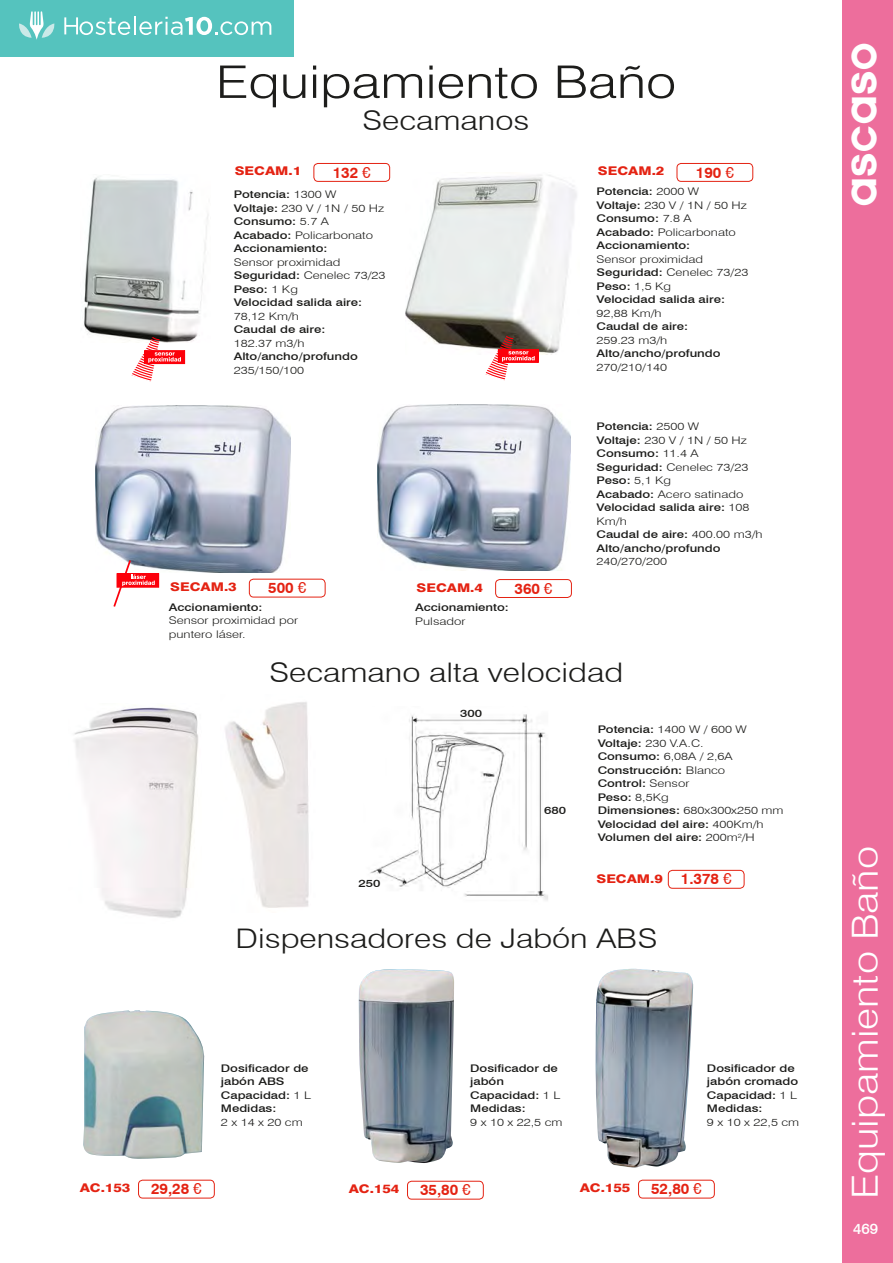
<style>
.page{position:relative;width:893px;height:1263px;background:#fff}
.page>*{position:absolute;margin:0;border:0;box-sizing:border-box;transform-origin:0 0}
.t1{font:300 45px "Swiss 721 BT";color:#1d1d1b;scale:1.2 1}
.t2{font:300 36px "Swiss 721 BT";color:#fff;scale:1.15 1}
.t3{font:36px "ASCAS Ologotype";letter-spacing:-.03em;color:#fff}
.t4{font:300 27px "Swiss 721 BT";color:#1d1d1b;scale:1.2 1}
.t5{font:700 15px "Swiss 721 BT";color:#e42313}
.t6{font:500 15px "Swiss 721 BT";color:#fff}
.t7{font:800 12px "Swiss 721 BT";color:#e42313;scale:1.2 1}
.t8{font:500 10.5px/13.5px "Swiss 721 BT";color:#1d1d1b;scale:1.25 1}
.t9{font:300 10.5px/13.5px "Swiss 721 BT";color:#1d1d1b;scale:1.25 1}
.s1{font-weight:400}
.s2{font-weight:300}
</style>
<div class="page">
<div style="left:842px;top:0;width:51px;height:1263px;background:#ed6e9c"></div>
<div style="left:313px;top:163px;width:77px;height:19px;border:1px solid #e42313;border-radius:4px"></div>
<div style="left:677px;top:163px;width:76px;height:19px;border:1px solid #e42313;border-radius:4px"></div>
<div style="left:249px;top:579px;width:76px;height:18px;border:1px solid #e42313;border-radius:4px"></div>
<div style="left:495px;top:579px;width:77px;height:19px;border:1px solid #e42313;border-radius:4px"></div>
<img style="left:84px;top:177px;width:125px;height:165px">
<img style="left:405px;top:175px;width:172px;height:180px">
<img style="left:95px;top:405px;width:195px;height:168px">
<img style="left:377px;top:404px;width:193px;height:166px">
<div style="left:145px;top:351px;width:40px;height:13px;background:#fc000a"></div>
<div style="left:144px;top:350px;width:41px;height:14px;border:1px solid #fc000a"></div>
<svg style="left:131px;top:335px;width:50px;height:47px"></svg>
<div style="left:498px;top:349px;width:40px;height:13px;background:#fc000a"></div>
<svg style="left:485px;top:334px;width:50px;height:46px"></svg>
<div style="left:117px;top:574px;width:42px;height:13px;background:#fc000a"></div>
<svg style="left:112px;top:558px;width:43px;height:49px"></svg>
<div style="left:668px;top:870px;width:76px;height:19px;border:1px solid #e42313;border-radius:4px"></div>
<div style="left:138px;top:1180px;width:77px;height:18px;border:1px solid #e42313;border-radius:4px"></div>
<img style="left:83px;top:1010px;width:122px;height:149px">
<div style="left:407px;top:1181px;width:77px;height:19px;border:1px solid #e42313;border-radius:4px"></div>
<img style="left:359px;top:969px;width:95px;height:194px">
<div style="left:638px;top:1180px;width:77px;height:18px;border:1px solid #e42313;border-radius:4px"></div>
<img style="left:596px;top:969px;width:97px;height:199px">
<img style="left:74px;top:705px;width:124px;height:213px">
<img style="left:225px;top:702px;width:84px;height:206px">
<img style="left:370px;top:714px;width:178px;height:186px">
<div style="left:0;top:0;width:293px;height:57px;background:#55c3be"></div>
<svg style="left:64px;top:16px;width:207px;height:19px"></svg>
<svg style="left:19px;top:11px;width:36px;height:29px"></svg>
<h1 class="t1" style="left:216px;top:55px;width:385px">Equipamiento Baño</h1>
<h3 class="t4" style="left:363px;top:104px;width:140px">Secamanos</h3>
<h3 class="t5" style="left:333px;top:163px;width:40px">132 <span class="s1">€</span></h3>
<h3 class="t5" style="left:696px;top:163px;width:40px">190 <span class="s1">€</span></h3>
<p class="t7" style="left:235px;top:164px;width:57px">SECAM.1</p>
<p class="t7" style="left:598px;top:164px;width:57px">SECAM.2</p>
<p class="t8" style="left:234px;top:188px;width:122px">Potencia: <span class="s2">1300 W<br></span>Voltaje: <span class="s2">230 V / 1N / 50 Hz<br></span>Consumo: <span class="s2">5.7 A<br></span>Acabado: <span class="s2">Policarbonato<br></span>Accionamiento:</p>
<p class="t8" style="left:234px;top:255px;width:123px"><span class="s2">Sensor proximidad<br></span>Seguridad: <span class="s2">Cenelec 73/23<br></span>Peso: <span class="s2">1 Kg<br></span>Velocidad salida aire:</p>
<p class="t9" style="left:234px;top:309px;width:54px">78,12 Km/h</p>
<p class="t8" style="left:234px;top:323px;width:75px">Caudal de aire:</p>
<p class="t9" style="left:234px;top:336px;width:58px">182.37 m3/h</p>
<p class="t8" style="left:234px;top:350px;width:101px">Alto/ancho/profundo</p>
<p class="t9" style="left:234px;top:363px;width:58px">235/150/100</p>
<h3 class="t5" style="left:268px;top:579px;width:40px">500 <span class="s1">€</span></h3>
<h3 class="t5" style="left:514px;top:579px;width:40px">360 <span class="s1">€</span></h3>
<p class="t7" style="left:170px;top:580px;width:57px">SECAM.3</p>
<p class="t7" style="left:417px;top:580px;width:57px">SECAM.4</p>
<p class="t8" style="left:169px;top:600px;width:76px">Accionamiento:</p>
<p class="t9" style="left:169px;top:614px;width:105px">Sensor proximidad por puntero láser.</p>
<p class="t8" style="left:415px;top:601px;width:76px">Accionamiento:</p>
<p class="t9" style="left:415px;top:614px;width:42px">Pulsador</p>
<p class="t8" style="left:596px;top:185px;width:122px">Potencia: <span class="s2">2000 W<br></span>Voltaje: <span class="s2">230 V / 1N / 50 Hz<br></span>Consumo: <span class="s2">7.8 A<br></span>Acabado: <span class="s2">Policarbonato<br></span>Accionamiento:</p>
<p class="t8" style="left:596px;top:252px;width:123px"><span class="s2">Sensor proximidad<br></span>Seguridad: <span class="s2">Cenelec 73/23<br></span>Peso: <span class="s2">1,5 Kg<br></span>Velocidad salida aire:</p>
<p class="t9" style="left:596px;top:306px;width:54px">92,88 Km/h</p>
<p class="t8" style="left:596px;top:320px;width:75px">Caudal de aire:</p>
<p class="t9" style="left:596px;top:333px;width:58px">259.23 m3/h</p>
<p class="t8" style="left:596px;top:347px;width:101px">Alto/ancho/profundo</p>
<p class="t9" style="left:596px;top:360px;width:58px">270/210/140</p>
<p class="t8" style="left:596px;top:420px;width:134px">Potencia: <span class="s2">2500 W<br></span>Voltaje: <span class="s2">230 V / 1N / 50 Hz<br></span>Consumo: <span class="s2">11.4 A<br></span>Seguridad: <span class="s2">Cenelec 73/23<br></span>Peso: <span class="s2">5,1 Kg<br></span>Acabado: <span class="s2">Acero satinado<br></span>Velocidad salida aire: <span class="s2">108<br>Km/h<br></span>Caudal de aire: <span class="s2">400.00 m3/h<br></span>Alto/ancho/profundo</p>
<p class="t9" style="left:596px;top:555px;width:58px">240/270/200</p>
<h3 class="t4" style="left:270px;top:656px;width:296px">Secamano alta velocidad</h3>
<p class="t8" style="left:358px;top:877px;width:19px">250</p>
<p class="t8" style="left:460px;top:706px;width:19px">300</p>
<p class="t8" style="left:544px;top:803px;width:19px">680</p>
<p class="t8" style="left:598px;top:723px;width:150px">Potencia: <span class="s2">1400 W / 600 W<br></span>Voltaje: <span class="s2">230 V.A.C.<br></span>Consumo: <span class="s2">6,08A / 2,6A<br></span>Construcción: <span class="s2">Blanco<br></span>Control: <span class="s2">Sensor<br></span>Peso: <span class="s2">8,5Kg<br></span>Dimensiones: <span class="s2">680x300x250 mm<br></span>Velocidad del aire: <span class="s2">400Km/h<br></span>Volumen del aire: <span class="s2">200m</span><sup>2</sup><span class="s2">/H</span></p>
<h3 class="t5" style="left:681px;top:870px;width:52px">1.378 <span class="s1">€</span></h3>
<p class="t7" style="left:596px;top:872px;width:57px">SECAM.9</p>
<h3 class="t4" style="left:235px;top:922px;width:353px">Dispensadores de Jabón ABS</h3>
<p class="t8" style="left:221px;top:1061px;width:73px">Dosificador de jabón ABS<br>Capacidad: <span class="s2">1 L<br></span>Medidas:</p>
<p class="t9" style="left:221px;top:1115px;width:67px">2 x 14 x 20 cm</p>
<p class="t7" style="left:80px;top:1181px;width:44px">AC.153</p>
<h3 class="t5" style="left:151px;top:1180px;width:52px">29,28 <span class="s1">€</span></h3>
<p class="t8" style="left:470px;top:1061px;width:73px">Dosificador de jabón<br>Capacidad: <span class="s2">1 L<br></span>Medidas:</p>
<p class="t9" style="left:470px;top:1115px;width:75px">9 x 10 x 22,5 cm</p>
<p class="t8" style="left:707px;top:1061px;width:74px">Dosificador de jabón cromado<br>Capacidad: <span class="s2">1 L<br></span>Medidas:</p>
<p class="t9" style="left:707px;top:1115px;width:75px">9 x 10 x 22,5 cm</p>
<p class="t7" style="left:349px;top:1182px;width:44px">AC.154</p>
<h3 class="t5" style="left:420px;top:1181px;width:52px">35,80 <span class="s1">€</span></h3>
<p class="t7" style="left:580px;top:1181px;width:44px">AC.155</p>
<h3 class="t5" style="left:651px;top:1180px;width:52px">52,80 <span class="s1">€</span></h3>
<h2 class="t3" style="left:850px;top:208px;width:167px;rotate:-90deg">ascaso</h2>
<h2 class="t2" style="left:843px;top:1199px;width:308px;rotate:-90deg">Equipamiento Baño</h2>
<h3 class="t6" style="left:853px;top:1220px;width:27px">469</h3>
</div>
